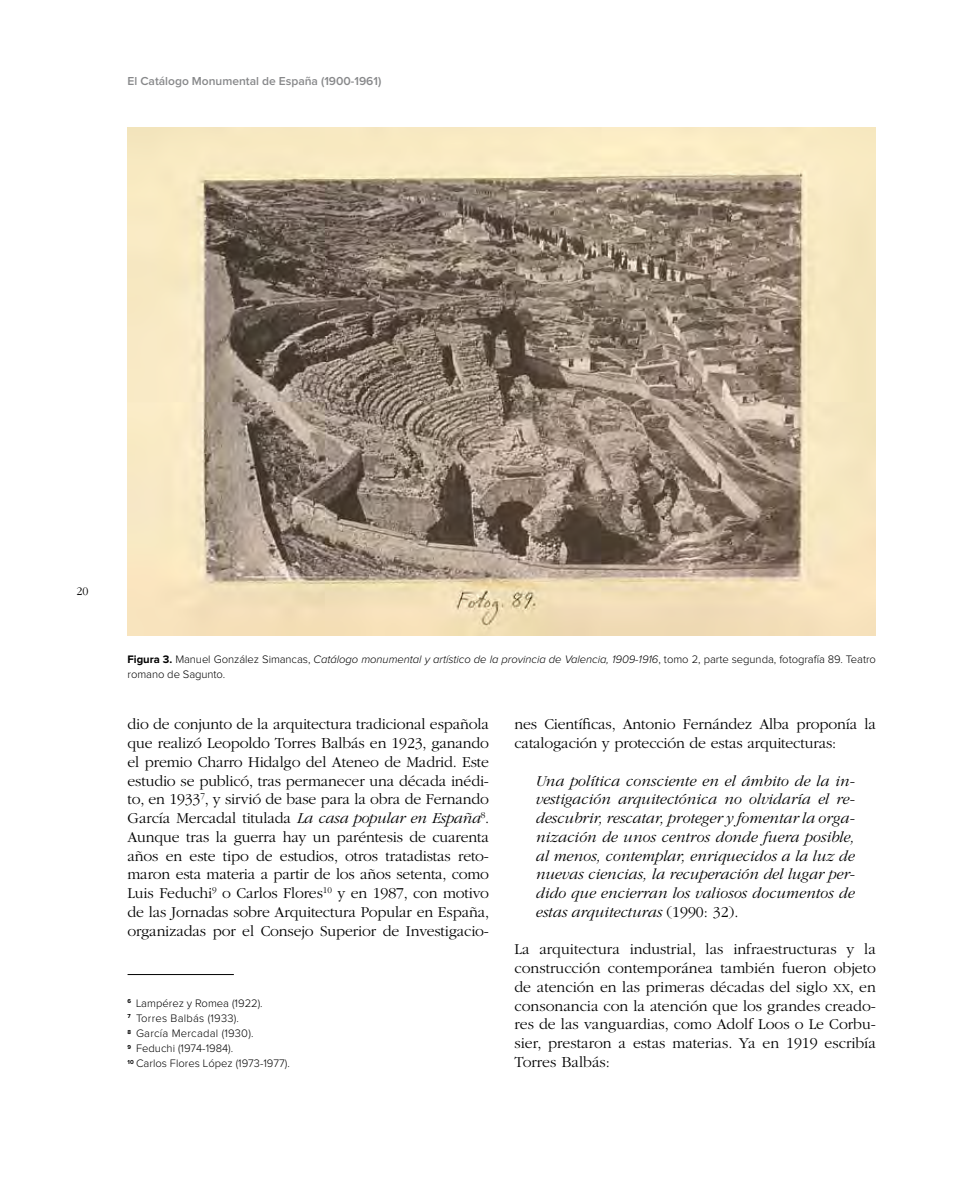
<style>
.page{position:relative;width:978px;height:1191px;background:#fff}
.page>*{position:absolute;margin:0;border:0;box-sizing:border-box;transform-origin:0 0}
.t1{font:300 15.75px/18.8px "ITC Garamond Std";letter-spacing:-.01em;color:#000;text-align:justify}
.t2{font:italic 300 15.75px/18.8px "ITC Garamond Std";color:#000;text-align:justify}
.t3{font:600 12px "Proxima Nova";color:#87888a}
.t4{font:300 12px "ITC Garamond Std";color:#000}
.t5{font:300 11.25px/15px "Proxima Nova";color:#000}
.t6{font:700 6px "Proxima Nova";color:#000}
.s1{font-weight:700}
.s2{font-style:italic}
.s3{font-style:normal}
.s4{font-size:12.75px}
</style>
<div class="page">
<hr style="left:128px;top:974px;width:106px;height:1px;background:#000">
<img style="left:128px;top:128px;width:748px;height:507px">
<p class="t3" style="left:128px;top:76px;width:255px">El Catálogo Monumental de España (1900-1961)</p>
<p class="t4" style="left:77px;top:585px;width:13px">20</p>
<p class="t5" style="left:128px;top:652px;width:750px"><span class="s1">Figura 3.</span> Manuel González Simancas, <span class="s2">Catálogo monumental y artístico de la provincia de Valencia, 1909-1916</span>, tomo 2, parte segunda, fotografía 89. Teatro romano de Sagunto.</p>
<p class="t1" style="left:128px;top:715px;width:363px">dio de conjunto de la arquitectura tradicional española que realizó Leopoldo Torres Balbás en 1923, ganando el premio Charro Hidalgo del Ateneo de Madrid. Este estudio se publicó, tras permanecer una década inédi&shy;to, en 1933<sup>7</sup>, y sirvió de base para la obra de Fernando García Mercadal titulada <span class="s2">La casa popular en España</span><sup>8</sup>.<br>Aunque tras la guerra hay un paréntesis de cuarenta años en este tipo de estudios, otros tratadistas reto&shy;maron esta materia a partir de los años setenta, como Luis Feduchi<sup>9</sup> o Carlos Flores<sup>10</sup> y en 1987, con motivo de las Jornadas sobre Arquitectura Popular en España, organizadas por el Consejo Superior de Investigacio-</p>
<p class="t1" style="left:514px;top:715px;width:363px">nes Científicas, Antonio Fernández Alba proponía la catalogación y protección de estas arquitecturas:</p>
<p class="t2" style="left:536px;top:771px;width:320px">Una política consciente en el ámbito de la in&shy;vestigación arquitectónica no olvidaría el re&shy;descubrir, rescatar, proteger y fomentar la orga&shy;nización de unos centros donde fuera posible, al menos, contemplar, enriquecidos a la luz de nuevas ciencias, la recuperación del lugar per&shy;dido que encierran los valiosos documentos de estas arquitecturas <span class="s3">(1990: 32).</span></p>
<p class="t1" style="left:514px;top:940px;width:363px">La arquitectura industrial, las infraestructuras y la construcción contemporánea también fueron objeto de atención en las primeras décadas del siglo <span class="s4">XX</span>, en consonancia con la atención que los grandes creado&shy;res de las vanguardias, como Adolf Loos o Le Corbu&shy;sier, prestaron a estas materias. Ya en 1919 escribía Torres Balbás:</p>
<p class="t6" style="left:128px;top:998px;width:5px">6</p>
<p class="t6" style="left:128px;top:1013px;width:5px">7</p>
<p class="t6" style="left:128px;top:1029px;width:5px">8</p>
<p class="t6" style="left:128px;top:1044px;width:5px">9</p>
<p class="t6" style="left:128px;top:1059px;width:8px">10</p>
<p class="t5" style="left:136px;top:996px;width:155px">Lampérez y Romea (1922).<br>Torres Balbás (1933).<br>García Mercadal (1930).<br>Feduchi (1974-1984).<br>Carlos Flores López (1973-1977).</p>
</div>
